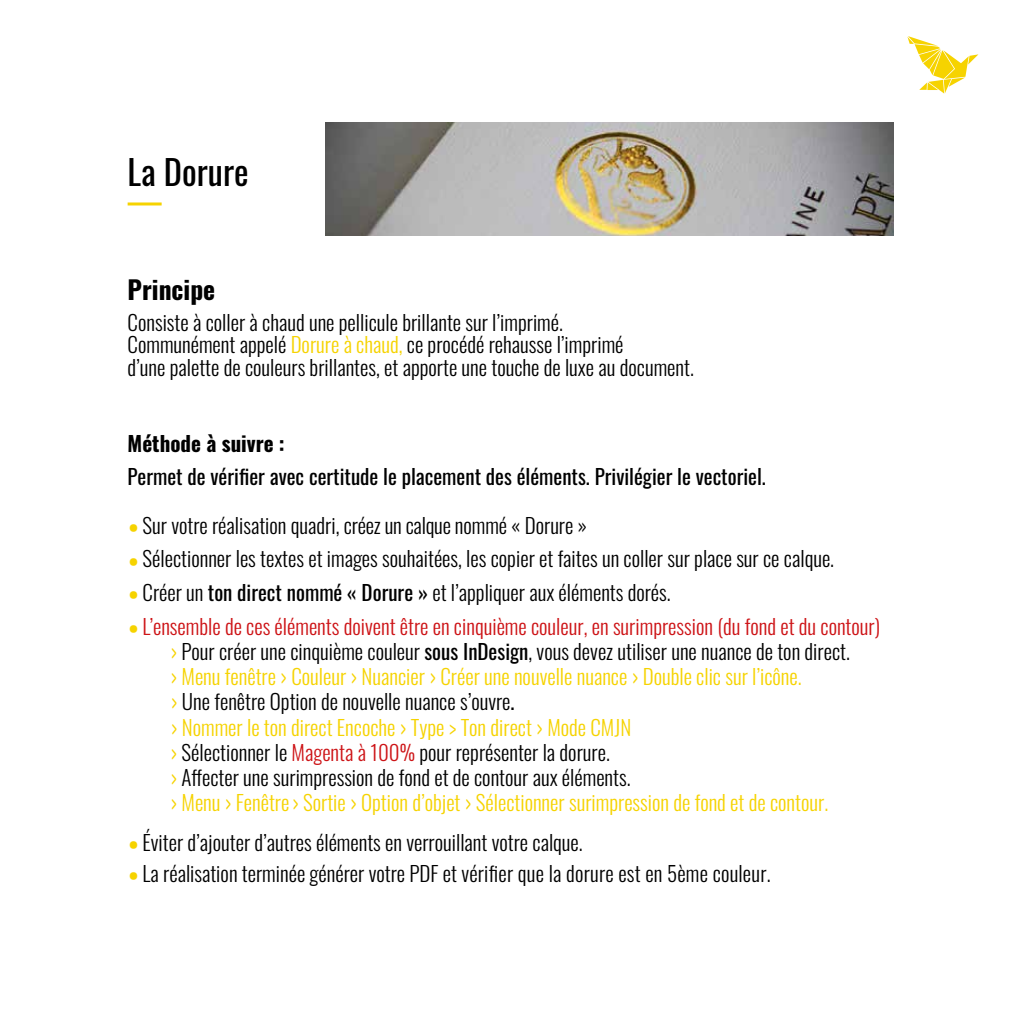
<style>
.page{position:relative;width:1021px;height:1021px;background:#fff}
.page>*{position:absolute;margin:0;border:0;box-sizing:border-box;transform-origin:0 0}
.t1{font:34.5px "Oswald";color:#000}
.t2{font:700 25.5px "Oswald";color:#000}
.t3{font:300 21px/25.2px "Oswald";color:#000}
.t4{font:21px "Oswald";color:#000}
.t5{font:700 21px "Oswald";color:#000}
.s1{color:#f6d300}
.s2{font-family:"Bench Nine";font-weight:700;color:#f6d300}
.s3{font-weight:400}
.s4{color:#cd1316}
</style>
<div class="page">
<svg style="left:907px;top:36px;width:71px;height:58px"></svg>
<img style="left:325px;top:123px;width:568px;height:112px">
<hr style="left:128px;top:202px;width:34px;height:3px;background:#f6d300">
<h1 class="t1" style="left:128px;top:141px;width:122px">La Dorure</h1>
<p class="t2" style="left:128px;top:276px;width:89px">Principe</p>
<p class="t3" style="left:128px;top:308px;width:567px;line-height:22.5px">Consiste à coller à chaud une pellicule brillante sur l’imprimé.<br>Communément appelé <span class="s1">Dorure à chaud,</span> ce procédé rehausse l’imprimé<br>d’une palette de couleurs brillantes, et apporte une touche de luxe au document.</p>
<p class="t5" style="left:128px;top:432px;width:159px">Méthode à suivre :</p>
<p class="t4" style="left:128px;top:458px;width:639px">Permet de vérifier avec certitude le placement des éléments. Privilégier le vectoriel.</p>
<p class="t3" style="left:128px;top:510px;width:461px"><span class="s2">•</span> Sur votre réalisation quadri, créez un calque nommé « Dorure »</p>
<p class="t3" style="left:128px;top:543px;width:708px"><span class="s2">•</span> Sélectionner les textes et images souhaitées, les copier et faites un coller sur place sur ce calque.</p>
<p class="t3" style="left:128px;top:577px;width:544px"><span class="s2">•</span> Créer un <span class="s3">ton direct nommé « Dorure »</span> et l’appliquer aux éléments dorés.</p>
<p class="t3" style="left:170px;top:611px;width:711px;text-indent:-43px"><span class="s2">•</span><span class="s4">L’ensemble de ces éléments doivent être en cinquième couleur, en surimpression (du fond et du contour) </span><span class="s2">&gt;</span>Pour créer une cinquième couleur <span class="s3">sous InDesign</span>, vous devez utiliser une nuance de ton direct. <span class="s2">&gt;</span><span class="s1">Menu fenêtre</span> <span class="s2">&gt;</span><span class="s1">Couleur</span> <span class="s2">&gt;</span><span class="s1">Nuancier</span> <span class="s2">&gt;</span><span class="s1">Créer une nouvelle nuance</span> <span class="s2">&gt;</span><span class="s1">Double clic sur l’icône.<br></span><span class="s2">&gt;</span>Une fenêtre Option de nouvelle nuance s’ouvre<span class="s3">.<br></span><span class="s2">&gt;</span><span class="s1">Nommer le ton direct Encoche</span> <span class="s2">&gt;</span><span class="s1">Type &gt; Ton direct</span> <span class="s2">&gt;</span><span class="s1">Mode CMJN<br></span><span class="s2">&gt;</span>Sélectionner le <span class="s4">Magenta à 100%</span> pour représenter la dorure.<br><span class="s2">&gt;</span>Affecter une surimpression de fond et de contour aux éléments.<br><span class="s2">&gt;</span><span class="s1">Menu</span> <span class="s2">&gt;</span><span class="s1">Fenêtre</span> <span class="s2">&gt;</span><span class="s1">Sortie</span> <span class="s2">&gt;</span><span class="s1">Option d’objet</span> <span class="s2">&gt;</span><span class="s1">Sélectionner surimpression de fond et de contour.</span></p>
<p class="t3" style="left:128px;top:827px;width:456px"><span class="s2">•</span> Éviter d’ajouter d’autres éléments en verrouillant votre calque.</p>
<p class="t3" style="left:128px;top:858px;width:644px"><span class="s2">•</span> La réalisation terminée générer votre PDF et vérifier que la dorure est en 5ème couleur.</p>
</div>
